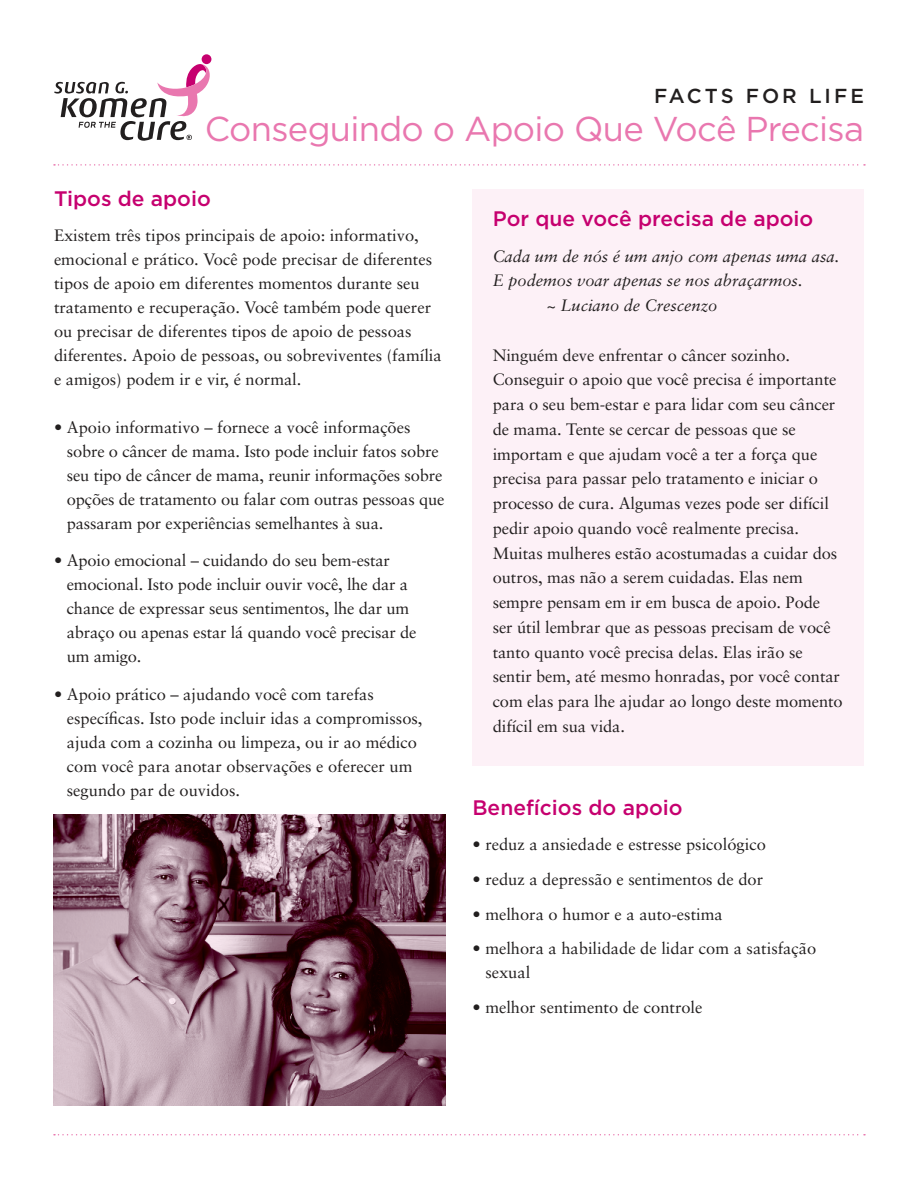
<style>
.page{position:relative;width:918px;height:1188px;background:#fff}
.page>*{position:absolute;margin:0;border:0;box-sizing:border-box;transform-origin:0 0}
.t1{font:34.5px "Gotham";letter-spacing:-.02em;color:#e977af}
.t2{font:500 21px "Gotham";color:#c6006f}
.t3{font:500 20.25px "Gotham";letter-spacing:.15em;color:#221f1f}
.t4{font:16.5px/24px "Sabon";letter-spacing:-.005em;color:#221f1f}
.t5{font:italic 16.5px "Sabon";color:#221f1f}
</style>
<div class="page">
<svg style="left:54px;top:54px;width:157px;height:87px"></svg>
<svg style="left:54px;top:164px;width:811px;height:2px"></svg>
<svg style="left:54px;top:1134px;width:811px;height:1px"></svg>
<img style="left:54px;top:814px;width:392px;height:291px">
<div style="left:473px;top:189px;width:391px;height:577px;background:#fdf1f7"></div>
<p class="t3" style="left:654px;top:88px;width:211px">FACTS FOR LIFE</p>
<h1 class="t1" style="left:205px;top:110px;width:661px">Conseguindo o Apoio Que Você Precisa</h1>
<p class="t2" style="left:54px;top:190px;width:158px">Tipos de apoio</p>
<p class="t4" style="left:54px;top:224px;width:389px">Existem três tipos principais de apoio: informativo, emocional e prático. Você pode precisar de diferentes tipos de apoio em diferentes momentos durante seu tratamento e recuperação. Você também pode querer ou precisar de diferentes tipos de apoio de pessoas diferentes. Apoio de pessoas, ou sobreviventes (família e amigos) podem ir e vir, é normal.</p>
<p class="t4" style="left:67px;top:415px;width:379px;text-indent:-13px">• Apoio informativo – fornece a você informações sobre o câncer de mama. Isto pode incluir fatos sobre seu tipo de câncer de mama, reunir informações sobre opções de tratamento ou falar com outras pessoas que passaram por experiências semelhantes à sua.</p>
<p class="t4" style="left:67px;top:548px;width:351px;text-indent:-13px">• Apoio emocional – cuidando do seu bem-estar emocional. Isto pode incluir ouvir você, lhe dar a chance de expressar seus sentimentos, lhe dar um abraço ou apenas estar lá quando você precisar de um amigo.</p>
<p class="t4" style="left:67px;top:682px;width:357px;text-indent:-13px">• Apoio prático – ajudando você com tarefas<br>especí昀椀cas. Isto pode incluir idas a compromissos, ajuda com a cozinha ou limpeza, ou ir ao médico com você para anotar observações e oferecer um segundo par de ouvidos.</p>
<p class="t2" style="left:493px;top:210px;width:322px">Por que você precisa de apoio</p>
<p class="t5" style="left:493px;top:249px;width:348px">Cada um de nós é um anjo com apenas uma asa.</p>
<p class="t5" style="left:493px;top:274px;width:311px">E podemos voar apenas se nos abraçarmos.</p>
<p class="t5" style="left:547px;top:298px;width:172px">~ Luciano de Crescenzo</p>
<p class="t4" style="left:493px;top:344px;width:352px;line-height:24.8px">Ninguém deve enfrentar o câncer sozinho.<br>Conseguir o apoio que você precisa é importante para o seu bem-estar e para lidar com seu câncer de mama. Tente se cercar de pessoas que se importam e que ajudam você a ter a força que precisa para passar pelo tratamento e iniciar o processo de cura. Algumas vezes pode ser difícil pedir apoio quando você realmente precisa.<br>Muitas mulheres estão acostumadas a cuidar dos outros, mas não a serem cuidadas. Elas nem sempre pensam em ir em busca de apoio. Pode ser útil lembrar que as pessoas precisam de você tanto quanto você precisa delas. Elas irão se sentir bem, até mesmo honradas, por você contar com elas para lhe ajudar ao longo deste momento difícil em sua vida.</p>
<p class="t2" style="left:472px;top:799px;width:212px">Benefícios do apoio</p>
<p class="t4" style="left:472px;top:832px;width:295px">• reduz a ansiedade e estresse psicológico</p>
<p class="t4" style="left:472px;top:867px;width:292px">• reduz a depressão e sentimentos de dor</p>
<p class="t4" style="left:472px;top:902px;width:252px">• melhora o humor e a auto-estima</p>
<p class="t4" style="left:485px;top:937px;width:332px;text-indent:-13px">• melhora a habilidade de lidar com a satisfação sexual</p>
<p class="t4" style="left:472px;top:995px;width:232px">• melhor sentimento de controle</p>
</div>
